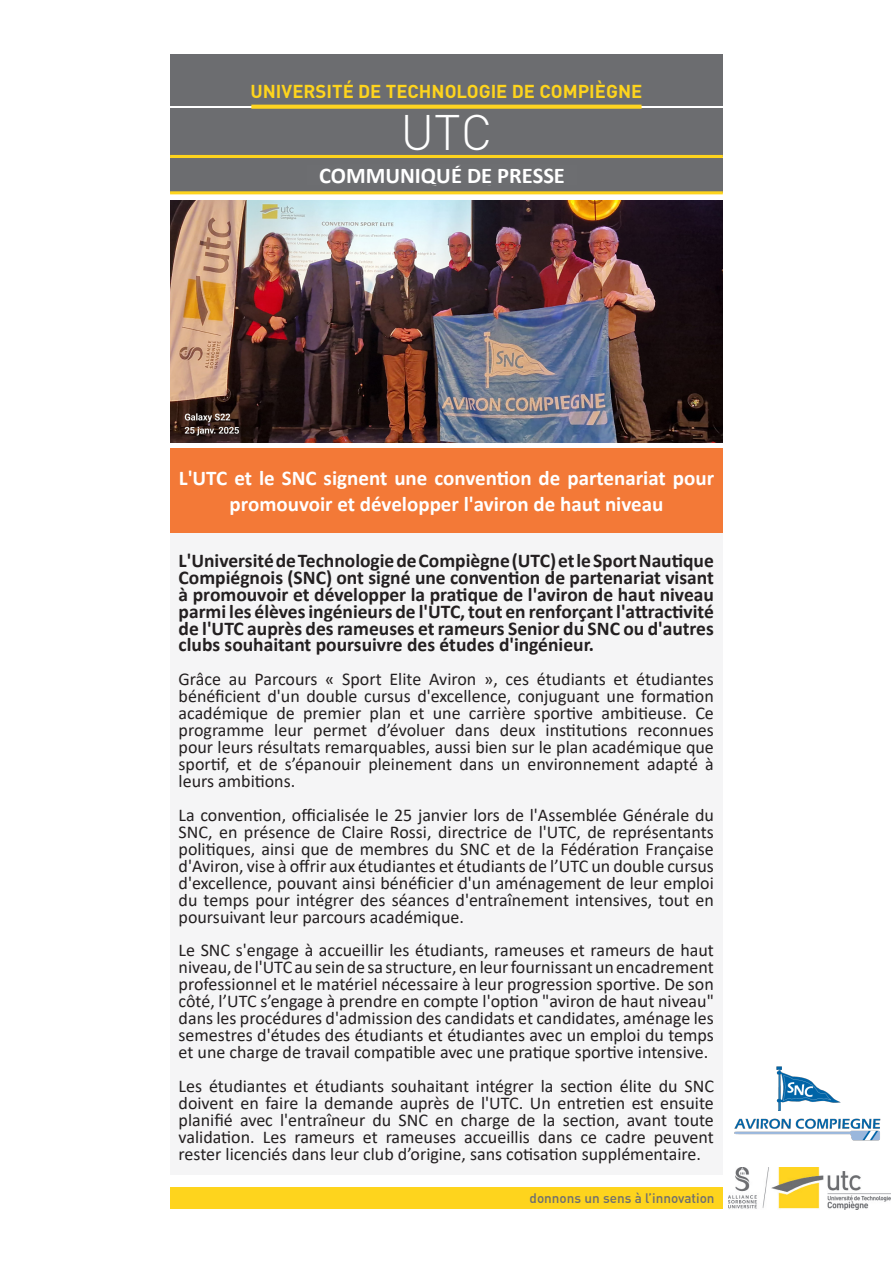
<style>
.page{position:relative;width:893px;height:1263px;background:#fff}
.page>*{position:absolute;margin:0;border:0;box-sizing:border-box;transform-origin:0 0}
.t1{font:300 49.2px "DIN";color:#fff}
.t2{font:700 22.5px "Calibri";color:#fff}
.t3{font:700 21px/25.2px "Calibri";color:#fff;text-align:center}
.t4{font:700 19.5px/17px "Calibri";color:#231f20;text-align:justify}
.t5{font:700 18.45px "DIN";color:#fed41d}
.t6{font:900 18.45px "DIN";color:#fff}
.t7{font:18px/17px "Calibri";color:#231f20;text-align:justify}
.t8{font:500 13.5px "DIN";color:#6c6d70}
</style>
<div class="page">
<div style="left:170px;top:54px;width:552px;height:52px;background:#6c6d70"></div>
<div style="left:170px;top:158px;width:553px;height:35px;background:#6c6d70"></div>
<div style="left:170px;top:109px;width:553px;height:48px;background:#6c6d70"></div>
<svg style="left:251px;top:105px;width:391px;height:4px;background:#f5cc25"></svg>
<hr style="left:170px;top:155px;width:553px;height:3px;background:#fed41d">
<hr style="left:170px;top:191px;width:553px;height:3px;background:#fed41d">
<div style="left:170px;top:1188px;width:553px;height:21px;background:#fed41d"></div>
<div style="left:170px;top:500px;width:553px;height:675px;background:#f5f5f6"></div>
<div style="left:170px;top:448px;width:553px;height:84px;background:#f37937"></div>
<img style="left:729px;top:1167px;width:161px;height:43px">
<img style="left:170px;top:201px;width:552px;height:242px">
<img style="left:734px;top:1066px;width:146px;height:75px">
<p class="t5" style="left:250px;top:80px;width:393px">UNIVERSITÉ DE TECHNOLOGIE DE COMPIÈGNE</p>
<h1 class="t1" style="left:400px;top:102px;width:94px">UTC</h1>
<p class="t2" style="left:319px;top:159px;width:247px">COMMUNIQUÉ DE PRESSE</p>
<p class="t6" style="left:346px;top:162px;width:201px">Communiqué de presse</p>
<p class="t3" style="left:179px;top:465px;width:537px">L'UTC et le SNC signent une convention de partenariat pour promouvoir et développer l'aviron de haut niveau</p>
<p class="t4" style="left:179px;top:551px;width:537px">L'Université de Technologie de Compiègne (UTC) et le Sport Nautique Compiégnois (SNC) ont signé une convention de partenariat visant à promouvoir et développer la pratique de l'aviron de haut niveau parmi les élèves ingénieurs de l'UTC, tout en renforçant l'attractivité de l'UTC auprès des rameuses et rameurs Senior du SNC ou d'autres clubs souhaitant poursuivre des études d'ingénieur.</p>
<p class="t7" style="left:179px;top:670px;width:537px">Grâce au Parcours « Sport Elite Aviron », ces étudiants et étudiantes bénéficient d'un double cursus d'excellence, conjuguant une formation académique de premier plan et une carrière sportive ambitieuse. Ce programme leur permet d’évoluer dans deux institutions reconnues pour leurs résultats remarquables, aussi bien sur le plan académique que sportif, et de s’épanouir pleinement dans un environnement adapté à leurs ambitions.</p>
<p class="t7" style="left:179px;top:806px;width:537px">La convention, officialisée le 25 janvier lors de l'Assemblée Générale du SNC, en présence de Claire Rossi, directrice de l'UTC, de représentants politiques, ainsi que de membres du SNC et de la Fédération Française d'Aviron, vise à offrir aux étudiantes et étudiants de l’UTC un double cursus d'excellence, pouvant ainsi bénéficier d'un aménagement de leur emploi du temps pour intégrer des séances d'entraînement intensives, tout en poursuivant leur parcours académique.</p>
<p class="t7" style="left:179px;top:941px;width:537px">Le SNC s'engage à accueillir les étudiants, rameuses et rameurs de haut niveau, de l'UTC au sein de sa structure, en leur fournissant un encadrement professionnel et le matériel nécessaire à leur progression sportive. De son côté, l’UTC s’engage à prendre en compte l'option "aviron de haut niveau" dans les procédures d'admission des candidats et candidates, aménage les semestres d'études des étudiants et étudiantes avec un emploi du temps et une charge de travail compatible avec une pratique sportive intensive.</p>
<p class="t7" style="left:179px;top:1077px;width:537px">Les étudiantes et étudiants souhaitant intégrer la section élite du SNC doivent en faire la demande auprès de l'UTC. Un entretien est ensuite planifié avec l'entraîneur du SNC en charge de la section, avant toute validation. Les rameurs et rameuses accueillis dans ce cadre peuvent rester licenciés dans leur club d’origine, sans cotisation supplémentaire.</p>
<p class="t8" style="left:529px;top:1189px;width:187px">donnons un sens à l’innovation</p>
</div>
